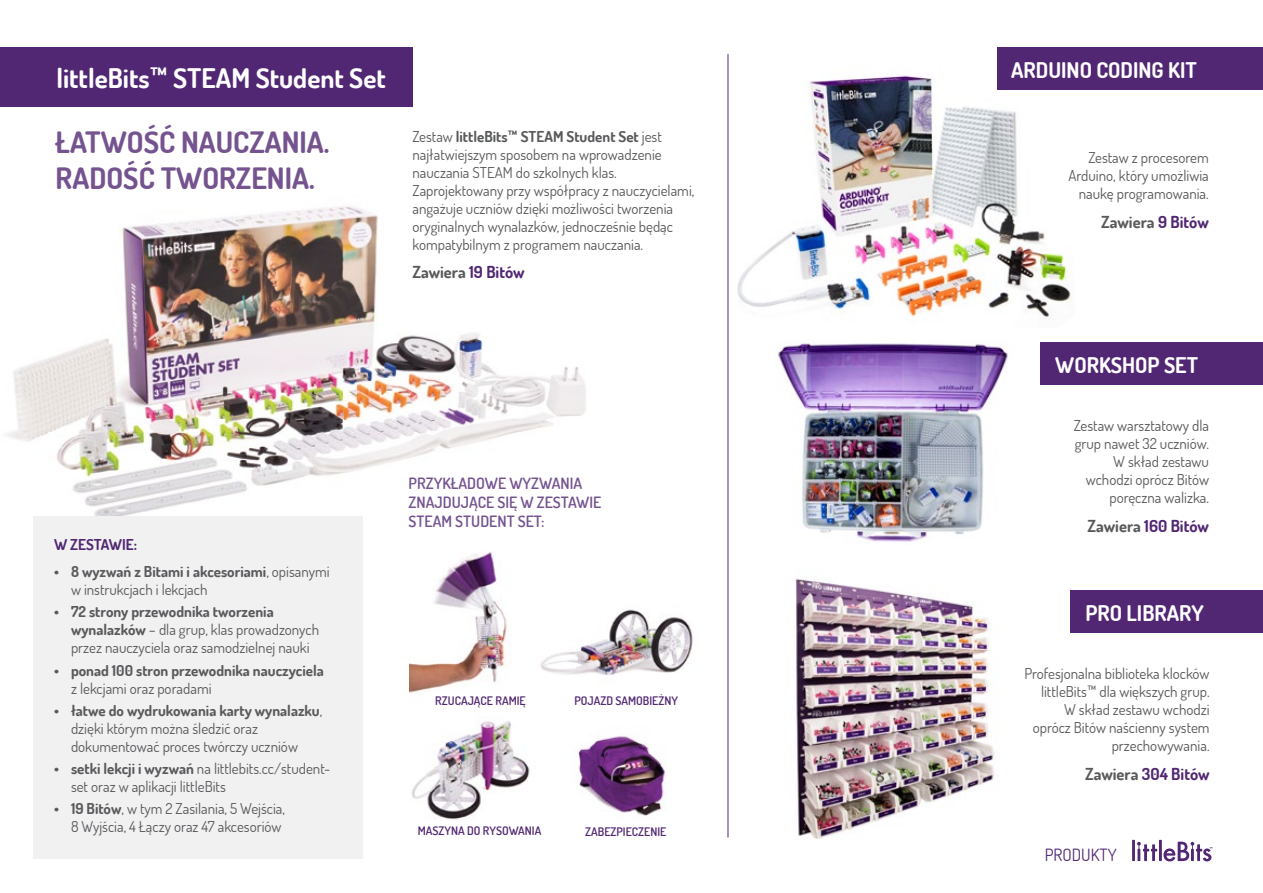
<style>
.page{position:relative;width:1263px;height:893px;background:#fff}
.page>*{position:absolute;margin:0;border:0;box-sizing:border-box;transform-origin:0 0}
.t1{font:700 29.4px/35.4px "Dosis";color:#74538f}
.t2{font:700 27px "Dosis";color:#fff}
.t3{font:700 21.6px "Dosis";color:#fff}
.t4{font:16.8px "Dosis";color:#512773}
.t5{font:700 16.5px "Dosis";color:#512773}
.t6{font:700 16.5px "Dosis";color:#58595b}
.t7{font:600 15.6px/18.8px "Dosis";color:#74538f}
.t8{font:15px/18px "Dosis";color:#58595b}
.t9{font:700 15px "Dosis";color:#58595b}
.t10{font:700 15px "Dosis";color:#512773}
.t11{font:600 11.85px "Dosis";color:#512773}
.s1{font-weight:700}
.s2{color:#512773}
.s3{color:#58595b}
</style>
<div class="page">
<img style="left:409px;top:551px;width:284px;height:269px">
<img style="left:6px;top:205px;width:580px;height:311px">
<img style="left:737px;top:75px;width:335px;height:244px">
<div style="left:33px;top:516px;width:330px;height:342px;background:#f1f1f2"></div>
<img style="left:795px;top:578px;width:200px;height:261px">
<img style="left:778px;top:341px;width:230px;height:201px">
<div style="left:0;top:48px;width:412px;height:59px;background:#512773"></div>
<div style="left:1040px;top:342px;width:223px;height:43px;background:#512773"></div>
<div style="left:997px;top:48px;width:266px;height:42px;background:#512773"></div>
<div style="left:1070px;top:590px;width:193px;height:43px;background:#512773"></div>
<hr style="left:1132px;top:840px;width:3px;height:21px;background:#512773">
<svg style="left:1137px;top:842px;width:20px;height:19px"></svg>
<hr style="left:1159px;top:840px;width:3px;height:21px;background:#512773">
<svg style="left:1163px;top:842px;width:49px;height:19px"></svg>
<hr style="left:728px;top:54px;width:1px;height:783px;background:#512773">
<h2 class="t2" style="left:56px;top:61px;width:331px">littleBits™ STEAM Student Set</h2>
<h1 class="t1" style="left:56px;top:124px;width:275px">ŁATWOŚĆ NAUCZANIA.<br>RADOŚĆ TWORZENIA.</h1>
<p class="t8" style="left:412px;top:127px;width:283px">Zestaw <span class="s1">littleBits™ STEAM Student Set</span> jest najłatwiejszym sposobem na wprowadzenie nauczania STEAM do szkolnych klas.<br>Zaprojektowany przy współpracy z nauczycielami, angażuje uczniów dzięki możliwości tworzenia oryginalnych wynalazków, jednocześnie będąc kompatybilnym z programem nauczania.</p>
<p class="t6" style="left:412px;top:261px;width:114px">Zawiera <span class="s2">19 Bitów</span></p>
<p class="t10" style="left:54px;top:535px;width:85px">W ZESTAWIE:</p>
<p class="t8" style="left:71px;top:562px;width:260px;text-indent:-17px"><span class="s1">• 8 wyzwań z Bitami i akcesoriami</span>, opisanymi w instrukcjach i lekcjach</p>
<p class="t8" style="left:71px;top:602px;width:250px;text-indent:-17px"><span class="s1">• 72 strony przewodnika tworzenia wynalazków</span> – dla grup, klas prowadzonych przez nauczyciela oraz samodzielnej nauki</p>
<p class="t9" style="left:54px;top:660px;width:271px">• ponad 100 stron przewodnika nauczyciela</p>
<p class="t8" style="left:71px;top:679px;width:142px">z lekcjami oraz poradami</p>
<p class="t8" style="left:71px;top:701px;width:253px;text-indent:-17px"><span class="s1">• łatwe do wydrukowania karty wynalazku</span>, dzięki którym można śledzić oraz dokumentować proces twórczy uczniów</p>
<p class="t8" style="left:71px;top:759px;width:261px;text-indent:-17px"><span class="s1">• setki lekcji i wyzwań</span> na littlebits.cc/student&shy;set oraz w aplikacji littleBits</p>
<p class="t8" style="left:54px;top:799px;width:233px;text-align:right"><span class="s1">• 19 Bitów</span>, w tym 2 Zasilania, 5 Wejścia,<br>8 Wyjścia, 4 Łączy oraz 47 akcesoriów</p>
<p class="t7" style="left:408px;top:474px;width:194px">PRZYKŁADOWE WYZWANIA<br>ZNAJDUJĄCE SIĘ W ZESTAWIE<br>STEAM STUDENT SET:</p>
<p class="t11" style="left:435px;top:693px;width:92px">RZUCAJĄCE RAMIĘ</p>
<p class="t11" style="left:574px;top:693px;width:105px">POJAZD SAMOBIEŻNY</p>
<p class="t11" style="left:418px;top:823px;width:125px">MASZYNA DO RYSOWANIA</p>
<p class="t11" style="left:585px;top:824px;width:83px">ZABEZPIECZENIE</p>
<h3 class="t3" style="left:1011px;top:56px;width:187px">ARDUINO CODING KIT</h3>
<p class="t8" style="left:1068px;top:148px;width:142px;text-align:right">Zestaw z procesorem<br>Arduino, który umożliwia naukę programowania.</p>
<p class="t6" style="left:1101px;top:211px;width:109px">Zawiera <span class="s2">9 Bitów</span></p>
<h3 class="t3" style="left:1055px;top:351px;width:144px">WORKSHOP SET</h3>
<p class="t8" style="left:1074px;top:416px;width:137px;text-align:right">Zestaw warsztatowy dla grup nawet 32 uczniów.<br>W skład zestawu wchodzi oprócz Bitów poręczna walizka.</p>
<p class="t5" style="left:1087px;top:515px;width:123px"><span class="s3">Zawiera</span> 160 Bitów</p>
<h3 class="t3" style="left:1085px;top:599px;width:120px">PRO LIBRARY</h3>
<p class="t8" style="left:1024px;top:665px;width:187px;text-align:right">Profesjonalna biblioteka klocków littleBits™ dla większych grup.<br>W skład zestawu wchodzi oprócz Bitów naścienny system przechowywania.</p>
<p class="t5" style="left:1085px;top:763px;width:126px"><span class="s3">Zawiera</span> 304 Bitów</p>
<p class="t4" style="left:1045px;top:844px;width:74px">PRODUKTY</p>
</div>
